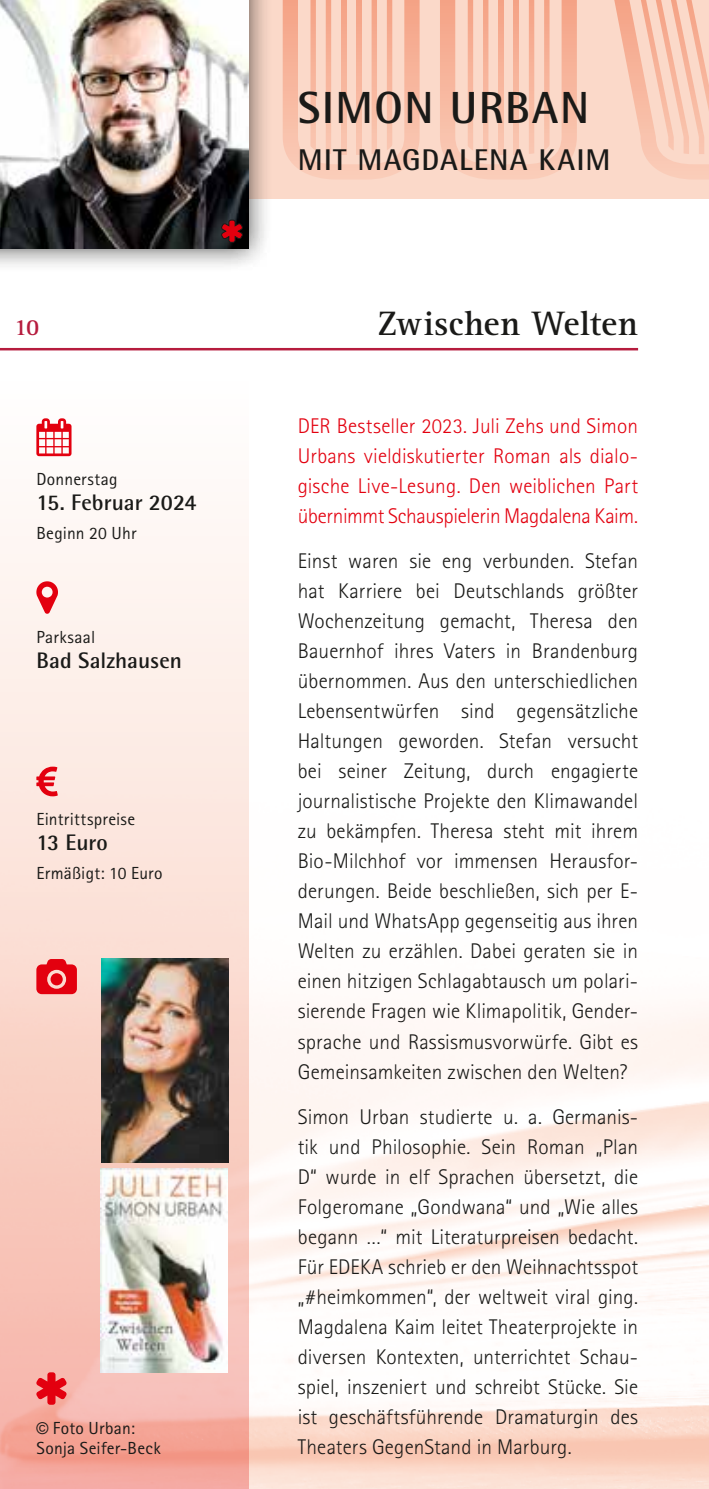
<style>
.page{position:relative;width:709px;height:1489px;background:#fff}
.page>*{position:absolute;margin:0;border:0;box-sizing:border-box;transform-origin:0 0}
.t1{font:700 45px "Rotis Semi Sans Std";letter-spacing:.035em;color:#1a1a18}
.t2{font:700 35px "Rotis Serif Std";letter-spacing:.005em;color:#1a1a18}
.t3{font:700 30px "Rotis Semi Sans Std";letter-spacing:.04em;color:#1a1a18}
.t4{font:700 23.75px "Rotis Serif Std";color:#b61c3e}
.t5{font:700 22.5px "Rotis Semi Sans Std";color:#1a1a18}
.t6{font:300 21.25px/30px "Rotis Sans Serif Std";letter-spacing:.005em;color:#1a1a18;text-align:justify}
.t7{font:300 21.25px/30px "Rotis Sans Serif Std";letter-spacing:-.015em;color:#e3000f;text-align:justify}
.t8{font:17.5px/20px "Rotis Sans Serif Std";letter-spacing:.015em;color:#1a1a18}
.s1{font-family:"Arial";font-size:16.25px}
</style>
<div class="page">
<div style="left:0;top:0;width:709px;height:198px;background:#fbd9c9"></div>
<svg style="left:614px;top:0;width:95px;height:179px"></svg>
<svg style="left:283px;top:0;width:136px;height:179px"></svg>
<svg style="left:440px;top:0;width:137px;height:179px"></svg>
<svg style="left:0;top:424px;width:248px;height:1064px"></svg>
<hr style="left:0;top:348px;width:638px;height:2px;background:#b61c3e">
<div style="left:0;top:0;width:272px;height:272px;background:#1a1a18;opacity:.75"></div>
<img style="left:0;top:0;width:248px;height:248px">
<svg style="left:219px;top:218px;width:25px;height:25px"></svg>
<svg style="left:36px;top:418px;width:35px;height:38px"></svg>
<svg style="left:36px;top:581px;width:22px;height:32px"></svg>
<svg style="left:36px;top:766px;width:22px;height:30px"></svg>
<svg style="left:36px;top:959px;width:41px;height:35px"></svg>
<svg style="left:36px;top:1372px;width:31px;height:32px"></svg>
<img style="left:101px;top:958px;width:128px;height:204px">
<img style="left:100px;top:1168px;width:128px;height:204px">
<h1 class="t1" style="left:298px;top:80px;width:293px">SIMON URBAN</h1>
<h3 class="t3" style="left:298px;top:141px;width:314px">MIT MAGDALENA KAIM</h3>
<p class="t4" style="left:14px;top:313px;width:27px">10</p>
<h2 class="t2" style="left:377px;top:303px;width:262px">Zwischen Welten</h2>
<p class="t8" style="left:36px;top:469px;width:83px">Donnerstag</p>
<p class="t5" style="left:36px;top:488px;width:162px">15. Februar 2024</p>
<p class="t8" style="left:36px;top:523px;width:102px">Beginn 20 Uhr</p>
<p class="t8" style="left:36px;top:626px;width:60px">Parksaal</p>
<p class="t5" style="left:36px;top:646px;width:147px">Bad Salzhausen</p>
<p class="t8" style="left:36px;top:809px;width:100px">Eintrittspreise</p>
<p class="t5" style="left:36px;top:828px;width:73px">13 Euro</p>
<p class="t8" style="left:36px;top:863px;width:128px">Ermäßigt: 10 Euro</p>
<p class="t8" style="left:36px;top:1417px;width:126px"><span class="s1">©</span> Foto Urban:<br>Sonja Seifer-Beck</p>
<p class="t7" style="left:298px;top:411px;width:342px">DER Bestseller 2023. Juli Zehs und Simon Urbans vieldiskutierter Roman als dialo&shy;gische Live-Lesung. Den weiblichen Part übernimmt Schauspielerin Magdalena Kaim.</p>
<p class="t6" style="left:298px;top:546px;width:342px">Einst waren sie eng verbunden. Stefan hat Karriere bei Deutschlands größter Wochenzeitung gemacht, Theresa den Bauernhof ihres Vaters in Brandenburg übernommen. Aus den unterschiedlichen Lebensentwürfen sind gegensätzliche Haltungen geworden. Stefan versucht bei seiner Zeitung, durch engagierte journalistische Projekte den Klimawandel zu bekämpfen. Theresa steht mit ihrem Bio-Milchhof vor immensen Herausfor&shy;derungen. Beide beschließen, sich per E-Mail und WhatsApp gegenseitig aus ihren Welten zu erzählen. Dabei geraten sie in einen hitzigen Schlagabtausch um polari&shy;sierende Fragen wie Klimapolitik, Gender&shy;sprache und Rassismusvorwürfe. Gibt es Gemeinsamkeiten zwischen den Welten?</p>
<p class="t6" style="left:298px;top:1101px;width:342px">Simon Urban studierte u. a. Germanis&shy;tik und Philosophie. Sein Roman „Plan D“ wurde in elf Sprachen übersetzt, die Folgeromane „Gondwana“ und „Wie alles begann …“ mit Literaturpreisen bedacht.<br>Für EDEKA schrieb er den Weihnachtsspot „#heimkommen“, der weltweit viral ging.<br>Magdalena Kaim leitet Theaterprojekte in diversen Kontexten, unterrichtet Schau&shy;spiel, inszeniert und schreibt Stücke. Sie ist geschäftsführende Dramaturgin des Theaters GegenStand in Marburg.</p>
</div>
